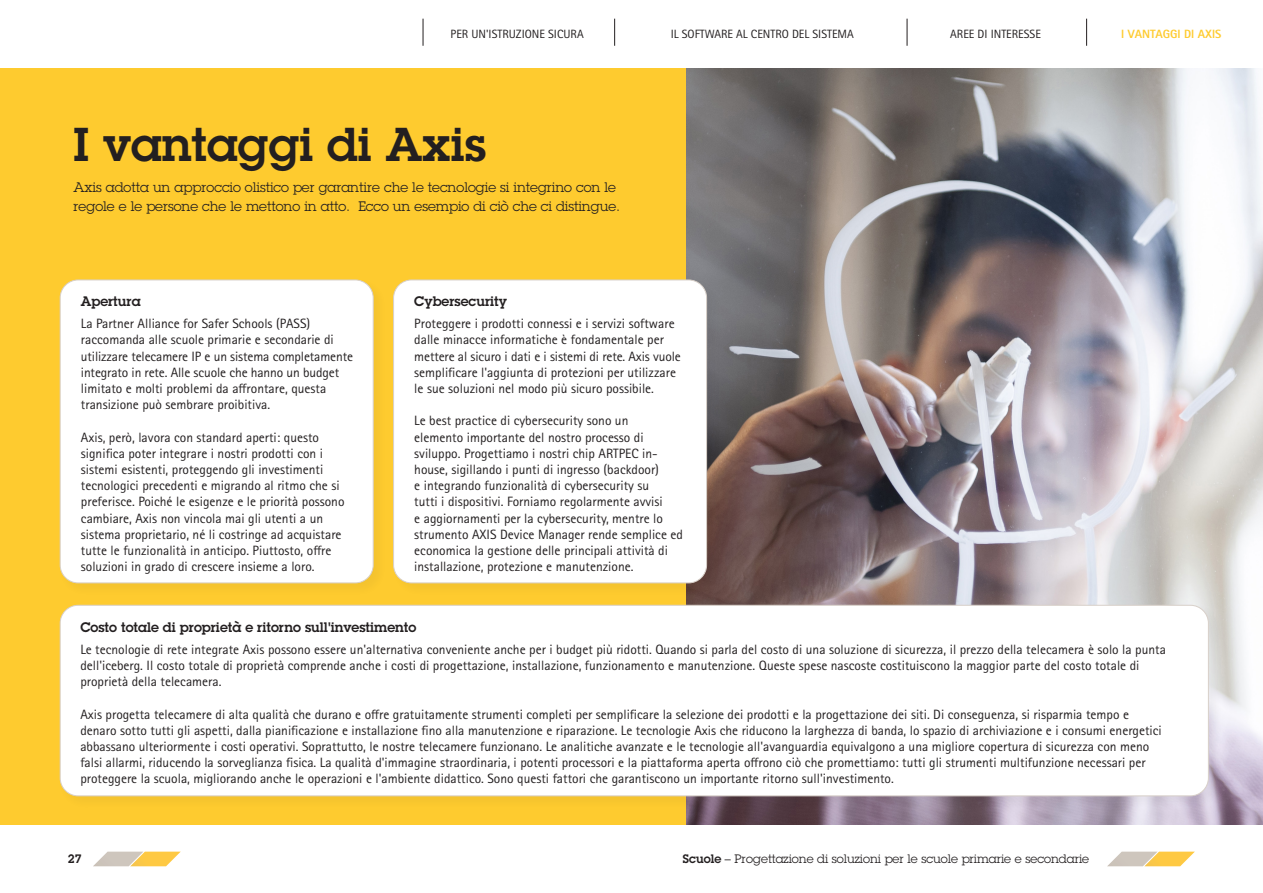
<style>
.page{position:relative;width:1263px;height:893px;background:#fff}
.page>*{position:absolute;margin:0;border:0;box-sizing:border-box;transform-origin:0 0}
.t1{font:600 46.5px "Lubalin Graph ECG";color:#231f20}
.t2{font:13.5px/16.2px "Rotis Sans Serif Pro";color:#231f20}
.t3{font:13.5px/19.5px "Lubalin Graph ECG";color:#231f20}
.t4{font:600 13.5px "Lubalin Graph ECG";color:#231f20}
.t5{font:12px "Rotis Sans Serif Pro";color:#231f20}
.t6{font:12px "Lubalin Graph ECG";color:#231f20}
.t7{font:800 12px "Rotis Sans Serif Pro";color:#fecb2f}
.t8{font:600 12px "Lubalin Graph ECG";color:#231f20}
.s1{font-weight:600}
</style>
<div class="page">
<img style="left:686px;top:68px;width:577px;height:757px">
<div style="left:0;top:68px;width:686px;height:757px;background:#fecb2f"></div>
<svg style="left:93px;top:852px;width:88px;height:14px"></svg>
<svg style="left:1107px;top:852px;width:88px;height:14px"></svg>
<div style="left:58px;top:603px;width:1165px;height:208px;background:#231f20;opacity:.05"></div>
<div style="left:60px;top:605px;width:1148px;height:191px;background:#fff;border-radius:18px"></div>
<div style="left:60px;top:605px;width:1149px;height:191px;border:1px solid #d8d0c9;border-radius:18px"></div>
<div style="left:391px;top:277px;width:330px;height:321px;background:#231f20;opacity:.05"></div>
<div style="left:394px;top:280px;width:313px;height:303px;background:#fff;border-radius:18px"></div>
<div style="left:393px;top:280px;width:314px;height:303px;border:1px solid #d8d0c9;border-radius:18px"></div>
<div style="left:58px;top:277px;width:330px;height:321px;background:#231f20;opacity:.05"></div>
<div style="left:60px;top:280px;width:313px;height:303px;background:#fff;border-radius:18px"></div>
<div style="left:60px;top:280px;width:314px;height:303px;border:1px solid #d8d0c9;border-radius:18px"></div>
<svg style="left:423px;top:19px;width:1px;height:27px"></svg>
<svg style="left:614px;top:19px;width:1px;height:27px"></svg>
<svg style="left:907px;top:19px;width:1px;height:27px"></svg>
<svg style="left:1086px;top:19px;width:1px;height:27px"></svg>
<p class="t5" style="left:451px;top:27px;width:135px">PER UN'ISTRUZIONE SICURA</p>
<p class="t5" style="left:671px;top:27px;width:185px">IL SOFTWARE AL CENTRO DEL SISTEMA</p>
<p class="t5" style="left:950px;top:27px;width:92px">AREE DI INTERESSE</p>
<p class="t7" style="left:1121px;top:26px;width:102px">I VANTAGGI DI AXIS</p>
<p class="t1" style="left:73px;top:114px;width:414px">I vantaggi di Axis</p>
<p class="t3" style="left:73px;top:177px;width:548px">Axis adotta un approccio olistico per garantire che le tecnologie si integrino con le regole e le persone che le mettono in atto. Ecco un esempio di ciò che ci distingue.</p>
<p class="t4" style="left:81px;top:292px;width:61px">Apertura</p>
<p class="t2" style="left:81px;top:316px;width:274px">La Partner Alliance for Safer Schools (PASS) raccomanda alle scuole primarie e secondarie di utilizzare telecamere IP e un sistema completamente integrato in rete. Alle scuole che hanno un budget limitato e molti problemi da affrontare, questa transizione può sembrare proibitiva.</p>
<p class="t2" style="left:81px;top:429px;width:265px">Axis, però, lavora con standard aperti: questo significa poter integrare i nostri prodotti con i sistemi esistenti, proteggendo gli investimenti tecnologici precedenti e migrando al ritmo che si preferisce. Poiché le esigenze e le priorità possono cambiare, Axis non vincola mai gli utenti a un sistema proprietario, né li costringe ad acquistare tutte le funzionalità in anticipo. Piuttosto, offre soluzioni in grado di crescere insieme a loro.</p>
<p class="t4" style="left:414px;top:292px;width:94px">Cybersecurity</p>
<p class="t2" style="left:414px;top:316px;width:268px">Proteggere i prodotti connessi e i servizi software dalle minacce informatiche è fondamentale per mettere al sicuro i dati e i sistemi di rete. Axis vuole semplificare l'aggiunta di protezioni per utilizzare le sue soluzioni nel modo più sicuro possibile.</p>
<p class="t2" style="left:414px;top:413px;width:270px">Le best practice di cybersecurity sono un<br>elemento importante del nostro processo di sviluppo. Progettiamo i nostri chip ARTPEC in&shy;house, sigillando i punti di ingresso (backdoor)<br>e integrando funzionalità di cybersecurity su<br>tutti i dispositivi. Forniamo regolarmente avvisi<br>e aggiornamenti per la cybersecurity, mentre lo strumento AXIS Device Manager rende semplice ed economica la gestione delle principali attività di installazione, protezione e manutenzione.</p>
<p class="t4" style="left:80px;top:618px;width:337px">Costo totale di proprietà e ritorno sull'investimento</p>
<p class="t2" style="left:80px;top:641px;width:1087px">Le tecnologie di rete integrate Axis possono essere un'alternativa conveniente anche per i budget più ridotti. Quando si parla del costo di una soluzione di sicurezza, il prezzo della telecamera è solo la punta dell'iceberg. Il costo totale di proprietà comprende anche i costi di progettazione, installazione, funzionamento e manutenzione. Queste spese nascoste costituiscono la maggior parte del costo totale di proprietà della telecamera.</p>
<p class="t2" style="left:80px;top:706px;width:1083px">Axis progetta telecamere di alta qualità che durano e offre gratuitamente strumenti completi per semplificare la selezione dei prodotti e la progettazione dei siti. Di conseguenza, si risparmia tempo e denaro sotto tutti gli aspetti, dalla pianificazione e installazione fino alla manutenzione e riparazione. Le tecnologie Axis che riducono la larghezza di banda, lo spazio di archiviazione e i consumi energetici abbassano ulteriormente i costi operativi. Soprattutto, le nostre telecamere funzionano. Le analitiche avanzate e le tecnologie all'avanguardia equivalgono a una migliore copertura di sicurezza con meno falsi allarmi, riducendo la sorveglianza fisica. La qualità d'immagine straordinaria, i potenti processori e la piattaforma aperta offrono ciò che promettiamo: tutti gli strumenti multifunzione necessari per proteggere la scuola, migliorando anche le operazioni e l'ambiente didattico. Sono questi fattori che garantiscono un importante ritorno sull'investimento.</p>
<p class="t8" style="left:68px;top:851px;width:15px">27</p>
<p class="t6" style="left:683px;top:851px;width:408px"><span class="s1">Scuole</span> – Progettazione di soluzioni per le scuole primarie e secondarie</p>
</div>
